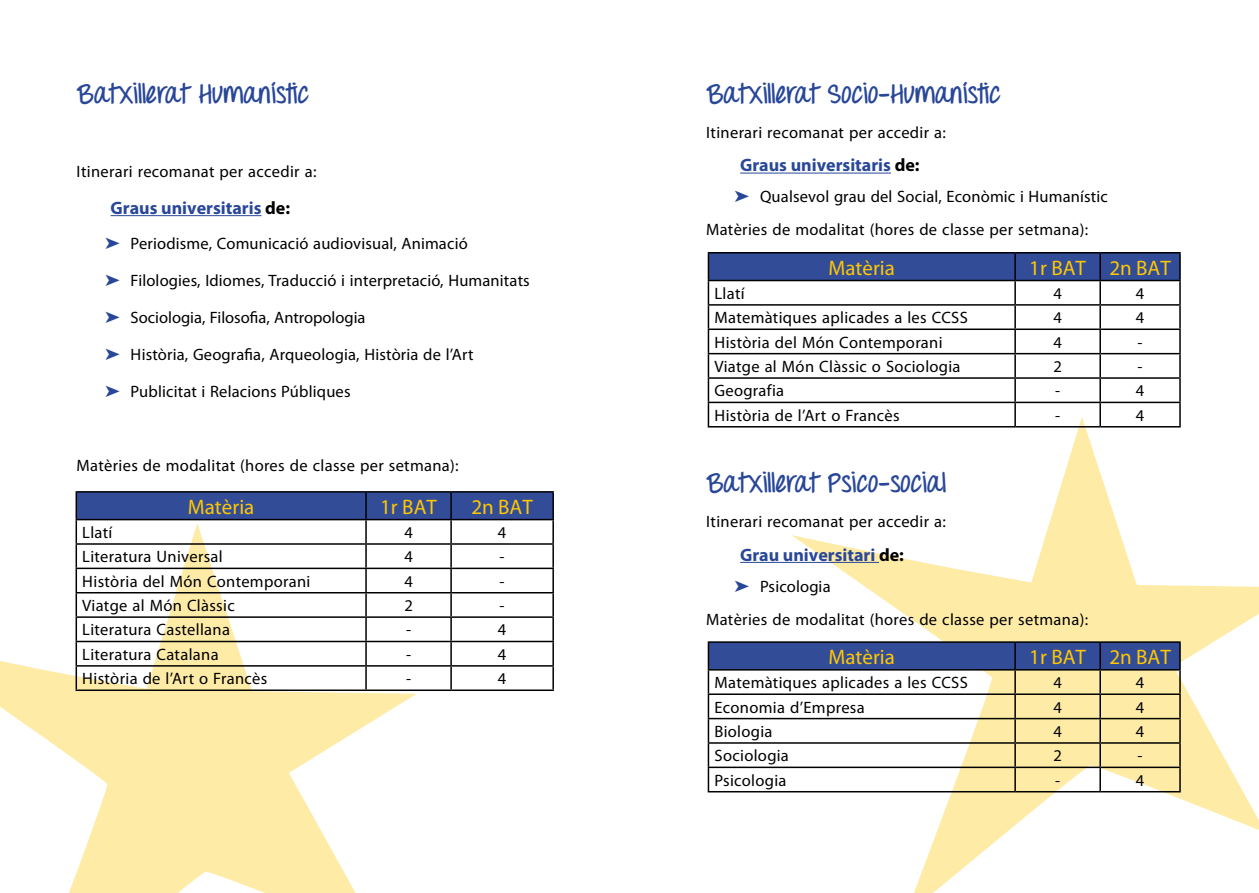
<style>
.page{position:relative;width:1259px;height:893px;background:#fff}
.page>*{position:absolute;margin:0;border:0;box-sizing:border-box;transform-origin:0 0}
.t1{font:700 27px "Throw My Hands Upinthe Air";color:#284798}
.t2{font:21px "Myriad Pro";color:#fec700}
.t3{font:700 18px "Myriad Pro";color:#284798}
.t4{font:16.5px/33.2px "Myriad Pro";letter-spacing:.02em;color:#000}
.t5{font:16.5px "Myriad Pro";color:#000}
.s1{color:#000}
.s2{color:#284798}
</style>
<div class="page">
<svg style="left:791px;top:417px;width:468px;height:476px"></svg>
<svg style="left:0;top:523px;width:417px;height:370px;fill:#feeba6"></svg>
<hr style="left:111px;top:215px;width:150px;height:1px;background:#284798">
<hr style="left:552px;top:520px;width:2px;height:23px;background:#000">
<hr style="left:451px;top:543px;width:103px;height:2px;background:#000">
<hr style="left:552px;top:545px;width:2px;height:23px;background:#000">
<hr style="left:451px;top:568px;width:103px;height:1px;background:#000">
<hr style="left:552px;top:569px;width:2px;height:23px;background:#000">
<hr style="left:451px;top:592px;width:103px;height:1px;background:#000">
<hr style="left:552px;top:593px;width:2px;height:23px;background:#000">
<hr style="left:451px;top:616px;width:103px;height:2px;background:#000">
<hr style="left:552px;top:618px;width:2px;height:23px;background:#000">
<hr style="left:451px;top:641px;width:103px;height:1px;background:#000">
<hr style="left:552px;top:642px;width:2px;height:23px;background:#000">
<hr style="left:451px;top:665px;width:103px;height:2px;background:#000">
<hr style="left:552px;top:667px;width:2px;height:22px;background:#000">
<hr style="left:76px;top:689px;width:290px;height:2px;background:#000">
<hr style="left:366px;top:689px;width:85px;height:2px;background:#000">
<hr style="left:451px;top:689px;width:103px;height:2px;background:#000">
<hr style="left:76px;top:491px;width:290px;height:2px;background:#000">
<svg style="left:76px;top:492px;width:477px;height:197px"></svg>
<hr style="left:366px;top:491px;width:85px;height:2px;background:#000">
<hr style="left:451px;top:491px;width:103px;height:2px;background:#000">
<hr style="left:552px;top:493px;width:2px;height:26px;background:#000">
<hr style="left:76px;top:519px;width:290px;height:1px;background:#000">
<hr style="left:366px;top:519px;width:85px;height:1px;background:#000">
<hr style="left:451px;top:519px;width:103px;height:1px;background:#000">
<hr style="left:740px;top:173px;width:151px;height:1px;background:#284798">
<hr style="left:740px;top:562px;width:139px;height:1px;background:#284798">
<hr style="left:707px;top:281px;width:2px;height:23px;background:#000">
<hr style="left:707px;top:304px;width:308px;height:2px;background:#000">
<hr style="left:707px;top:306px;width:2px;height:22px;background:#000">
<hr style="left:707px;top:328px;width:308px;height:2px;background:#000">
<hr style="left:707px;top:330px;width:2px;height:23px;background:#000">
<hr style="left:707px;top:353px;width:308px;height:1px;background:#000">
<hr style="left:707px;top:354px;width:2px;height:23px;background:#000">
<hr style="left:707px;top:377px;width:308px;height:2px;background:#000">
<hr style="left:707px;top:379px;width:2px;height:23px;background:#000">
<hr style="left:707px;top:402px;width:308px;height:1px;background:#000">
<hr style="left:707px;top:403px;width:2px;height:23px;background:#000">
<hr style="left:707px;top:426px;width:308px;height:1px;background:#000">
<hr style="left:1015px;top:426px;width:85px;height:1px;background:#000">
<hr style="left:1100px;top:426px;width:80px;height:1px;background:#000">
<hr style="left:707px;top:252px;width:308px;height:1px;background:#000">
<hr style="left:707px;top:253px;width:2px;height:27px;background:#000">
<hr style="left:1015px;top:252px;width:85px;height:1px;background:#000">
<hr style="left:1100px;top:252px;width:80px;height:1px;background:#000">
<svg style="left:708px;top:253px;width:472px;height:173px"></svg>
<hr style="left:707px;top:280px;width:308px;height:1px;background:#000">
<hr style="left:1015px;top:280px;width:85px;height:1px;background:#000">
<hr style="left:1100px;top:280px;width:80px;height:1px;background:#000">
<hr style="left:707px;top:671px;width:2px;height:22px;background:#000">
<hr style="left:707px;top:693px;width:308px;height:2px;background:#000">
<hr style="left:707px;top:695px;width:2px;height:23px;background:#000">
<hr style="left:707px;top:718px;width:308px;height:1px;background:#000">
<hr style="left:707px;top:719px;width:2px;height:23px;background:#000">
<hr style="left:707px;top:742px;width:308px;height:2px;background:#000">
<hr style="left:707px;top:744px;width:2px;height:23px;background:#000">
<hr style="left:707px;top:767px;width:308px;height:1px;background:#000">
<hr style="left:707px;top:768px;width:2px;height:23px;background:#000">
<hr style="left:707px;top:791px;width:308px;height:1px;background:#000">
<hr style="left:1015px;top:791px;width:85px;height:1px;background:#000">
<hr style="left:1100px;top:791px;width:80px;height:1px;background:#000">
<hr style="left:707px;top:641px;width:308px;height:2px;background:#000">
<hr style="left:707px;top:643px;width:2px;height:26px;background:#000">
<hr style="left:1015px;top:641px;width:85px;height:2px;background:#000">
<hr style="left:1100px;top:641px;width:80px;height:2px;background:#000">
<svg style="left:708px;top:642px;width:472px;height:149px"></svg>
<hr style="left:707px;top:669px;width:308px;height:2px;background:#000">
<hr style="left:1015px;top:669px;width:85px;height:2px;background:#000">
<hr style="left:1100px;top:669px;width:80px;height:2px;background:#000">
<h1 class="t1" style="left:77px;top:77px;width:234px">Batxillerat Humanístic</h1>
<p class="t4" style="left:77px;top:154px;width:241px">Itinerari recomanat per accedir a:</p>
<p class="t3" style="left:111px;top:196px;width:181px">Graus universitaris <span class="s1">de:</span></p>
<p class="t4" style="left:105px;top:226px;width:364px"><span class="s2">➤</span> Periodisme, Comunicació audiovisual, Animació</p>
<p class="t4" style="left:105px;top:263px;width:426px"><span class="s2">➤</span> Filologies, Idiomes, Traducció i interpretació, Humanitats</p>
<p class="t5" style="left:105px;top:307px;width:262px"><span class="s2">➤</span> Sociologia, Filosofia, Antropologia</p>
<p class="t4" style="left:105px;top:337px;width:370px"><span class="s2">➤</span> Història, Geografia, Arqueologia, Història de l’Art</p>
<p class="t4" style="left:105px;top:374px;width:247px"><span class="s2">➤</span> Publicitat i Relacions Públiques</p>
<p class="t4" style="left:77px;top:448px;width:383px">Matèries de modalitat (hores de classe per setmana):</p>
<p class="t2" style="left:188px;top:494px;width:68px">Matèria</p>
<p class="t2" style="left:380px;top:494px;width:58px">1r BAT</p>
<p class="t2" style="left:471px;top:494px;width:63px">2n BAT</p>
<p class="t4" style="left:82px;top:516px;width:32px">Llatí</p>
<p class="t4" style="left:404px;top:516px;width:10px">4</p>
<p class="t4" style="left:498px;top:516px;width:10px">4</p>
<p class="t4" style="left:82px;top:540px;width:142px">Literatura Universal</p>
<p class="t4" style="left:404px;top:540px;width:10px">4</p>
<p class="t4" style="left:499px;top:540px;width:7px">-</p>
<p class="t4" style="left:82px;top:564px;width:230px">Història del Món Contemporani</p>
<p class="t4" style="left:404px;top:564px;width:10px">4</p>
<p class="t4" style="left:499px;top:564px;width:7px">-</p>
<p class="t4" style="left:82px;top:589px;width:154px">Viatge al Món Clàssic</p>
<p class="t4" style="left:404px;top:589px;width:10px">2</p>
<p class="t4" style="left:499px;top:589px;width:7px">-</p>
<p class="t4" style="left:82px;top:613px;width:149px">Literatura Castellana</p>
<p class="t4" style="left:406px;top:613px;width:7px">-</p>
<p class="t4" style="left:498px;top:613px;width:10px">4</p>
<p class="t4" style="left:82px;top:637px;width:138px">Literatura Catalana</p>
<p class="t4" style="left:406px;top:637px;width:7px">-</p>
<p class="t4" style="left:498px;top:637px;width:10px">4</p>
<p class="t4" style="left:82px;top:662px;width:187px">Història de l’Art o Francès</p>
<p class="t4" style="left:406px;top:662px;width:7px">-</p>
<p class="t4" style="left:498px;top:662px;width:10px">4</p>
<h1 class="t1" style="left:706px;top:77px;width:296px">Batxillerat Socio-Humanístic</h1>
<p class="t4" style="left:706px;top:116px;width:241px">Itinerari recomanat per accedir a:</p>
<p class="t3" style="left:740px;top:153px;width:181px">Graus universitaris <span class="s1">de:</span></p>
<p class="t4" style="left:706px;top:180px;width:403px;text-indent:28px"><span class="s2">➤</span> Qualsevol grau del Social, Econòmic i Humanístic<br>Matèries de modalitat (hores de classe per setmana):</p>
<p class="t2" style="left:828px;top:255px;width:68px">Matèria</p>
<p class="t2" style="left:1029px;top:255px;width:143px">1r BAT 2n BAT</p>
<p class="t4" style="left:714px;top:277px;width:32px">Llatí</p>
<p class="t4" style="left:1053px;top:277px;width:10px">4</p>
<p class="t4" style="left:1136px;top:277px;width:10px">4</p>
<p class="t4" style="left:714px;top:301px;width:255px">Matemàtiques aplicades a les CCSS</p>
<p class="t4" style="left:1053px;top:301px;width:10px">4</p>
<p class="t4" style="left:1136px;top:301px;width:10px">4</p>
<p class="t4" style="left:714px;top:325px;width:230px">Història del Món Contemporani</p>
<p class="t4" style="left:1053px;top:325px;width:10px">4</p>
<p class="t4" style="left:1137px;top:325px;width:7px">-</p>
<p class="t4" style="left:714px;top:350px;width:248px">Viatge al Món Clàssic o Sociologia</p>
<p class="t4" style="left:1053px;top:350px;width:10px">2</p>
<p class="t4" style="left:1137px;top:350px;width:7px">-</p>
<p class="t4" style="left:714px;top:374px;width:71px">Geografia</p>
<p class="t4" style="left:1055px;top:374px;width:7px">-</p>
<p class="t4" style="left:1136px;top:374px;width:10px">4</p>
<p class="t4" style="left:714px;top:398px;width:187px">Història de l’Art o Francès</p>
<p class="t4" style="left:1055px;top:398px;width:7px">-</p>
<p class="t4" style="left:1136px;top:398px;width:10px">4</p>
<h1 class="t1" style="left:706px;top:466px;width:242px">Batxillerat Psico-social</h1>
<p class="t4" style="left:706px;top:505px;width:241px">Itinerari recomanat per accedir a:</p>
<p class="t3" style="left:740px;top:543px;width:165px">Grau universitari <span class="s1">de:</span></p>
<p class="t4" style="left:706px;top:569px;width:383px;text-indent:28px"><span class="s2">➤</span> Psicologia<br>Matèries de modalitat (hores de classe per setmana):</p>
<p class="t2" style="left:828px;top:644px;width:68px">Matèria</p>
<p class="t2" style="left:1029px;top:644px;width:143px">1r BAT 2n BAT</p>
<p class="t4" style="left:714px;top:666px;width:255px">Matemàtiques aplicades a les CCSS</p>
<p class="t4" style="left:1053px;top:666px;width:10px">4</p>
<p class="t4" style="left:1136px;top:666px;width:10px">4</p>
<p class="t4" style="left:714px;top:690px;width:152px">Economia d’Empresa</p>
<p class="t4" style="left:1053px;top:690px;width:10px">4</p>
<p class="t4" style="left:1136px;top:690px;width:10px">4</p>
<p class="t4" style="left:714px;top:715px;width:60px">Biologia</p>
<p class="t4" style="left:1053px;top:715px;width:10px">4</p>
<p class="t4" style="left:1136px;top:715px;width:10px">4</p>
<p class="t4" style="left:714px;top:739px;width:76px">Sociologia</p>
<p class="t4" style="left:1053px;top:739px;width:10px">2</p>
<p class="t4" style="left:1137px;top:739px;width:7px">-</p>
<p class="t4" style="left:714px;top:763px;width:74px">Psicologia</p>
<p class="t4" style="left:1055px;top:763px;width:7px">-</p>
<p class="t4" style="left:1136px;top:763px;width:10px">4</p>
</div>
